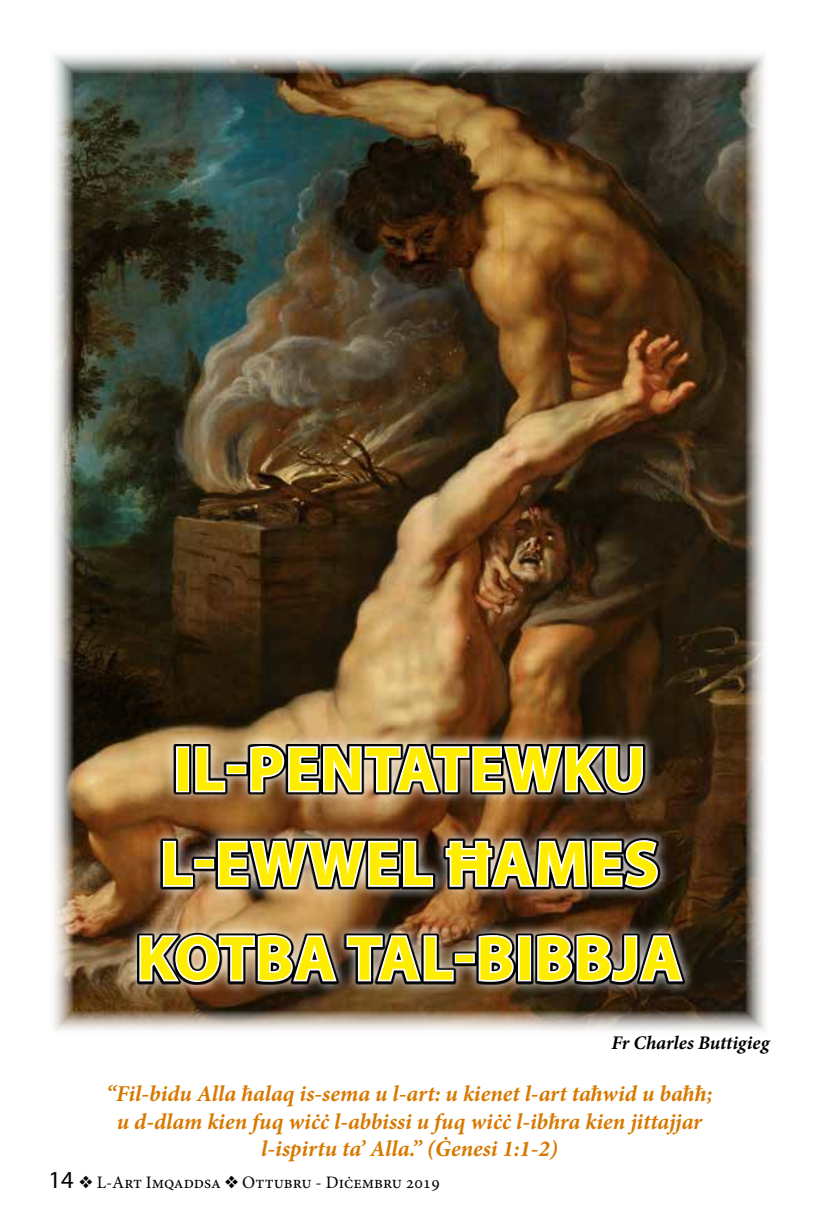
<style>
.page{position:relative;width:819px;height:1216px;background:#fff}
.page>*{position:absolute;margin:0;border:0;box-sizing:border-box;transform-origin:0 0}
.t1{font:700 63px/94.5px "Myriad Pro";letter-spacing:.02em;color:#ffed00;text-align:center}
.t2{font:italic 700 22.75px/27.3px "Minion Pro";letter-spacing:-.005em;color:#d77900;text-align:center}
.t3{font:italic 700 19.25px "Minion Pro";color:#000}
.t4{font:17.5px "Minion Pro";color:#000}
.s1{font-family:"Myriad Pro";font-size:24.5px}
</style>
<div class="page">
<img style="left:54px;top:54px;width:711px;height:977px">
<img style="left:126px;top:732px;width:569px;height:263px">
<img style="left:137px;top:743px;width:548px;height:241px">
<div style="left:176px;top:746px;width:13px;height:46px;border:4px solid #fff"></div>
<svg style="left:193px;top:744px;width:34px;height:50px"></svg>
<div style="left:226px;top:764px;width:20px;height:10px;border:4px solid #fff"></div>
<svg style="left:248px;top:743px;width:396px;height:52px"></svg>
<svg style="left:161px;top:839px;width:34px;height:49px"></svg>
<div style="left:194px;top:858px;width:20px;height:10px;border:4px solid #fff"></div>
<svg style="left:216px;top:838px;width:219px;height:51px"></svg>
<svg style="left:444px;top:838px;width:215px;height:51px"></svg>
<svg style="left:138px;top:932px;width:201px;height:51px"></svg>
<svg style="left:345px;top:933px;width:110px;height:50px"></svg>
<div style="left:455px;top:953px;width:20px;height:10px;border:4px solid #fff"></div>
<svg style="left:476px;top:933px;width:39px;height:50px"></svg>
<div style="left:518px;top:935px;width:13px;height:46px;border:4px solid #fff"></div>
<svg style="left:535px;top:933px;width:150px;height:50px"></svg>
<h1 class="t1" style="left:137px;top:720px;width:546px">IL-PENTATEWKU<br>L-EWWEL ĦAMES<br>KOTBA TAL-BIBBJA</h1>
<p class="t3" style="left:611px;top:1029px;width:159px">Fr Charles Buttigieg</p>
<p class="t2" style="left:106px;top:1080px;width:608px">“Fil-bidu Alla ħalaq is-sema u l-art: u kienet l-art taħwid u baħħ; u d-dlam kien fuq wiċċ l-abbissi u fuq wiċċ l-ibħra kien jittajjar l-ispirtu ta’ Alla.” (Ġenesi 1:1-2)</p>
<p class="t4" style="left:48px;top:1170px;width:393px"><span class="s1">14</span> ❖ L-Art Imqaddsa ❖ Ottubru - Diċembru 2019</p>
</div>
